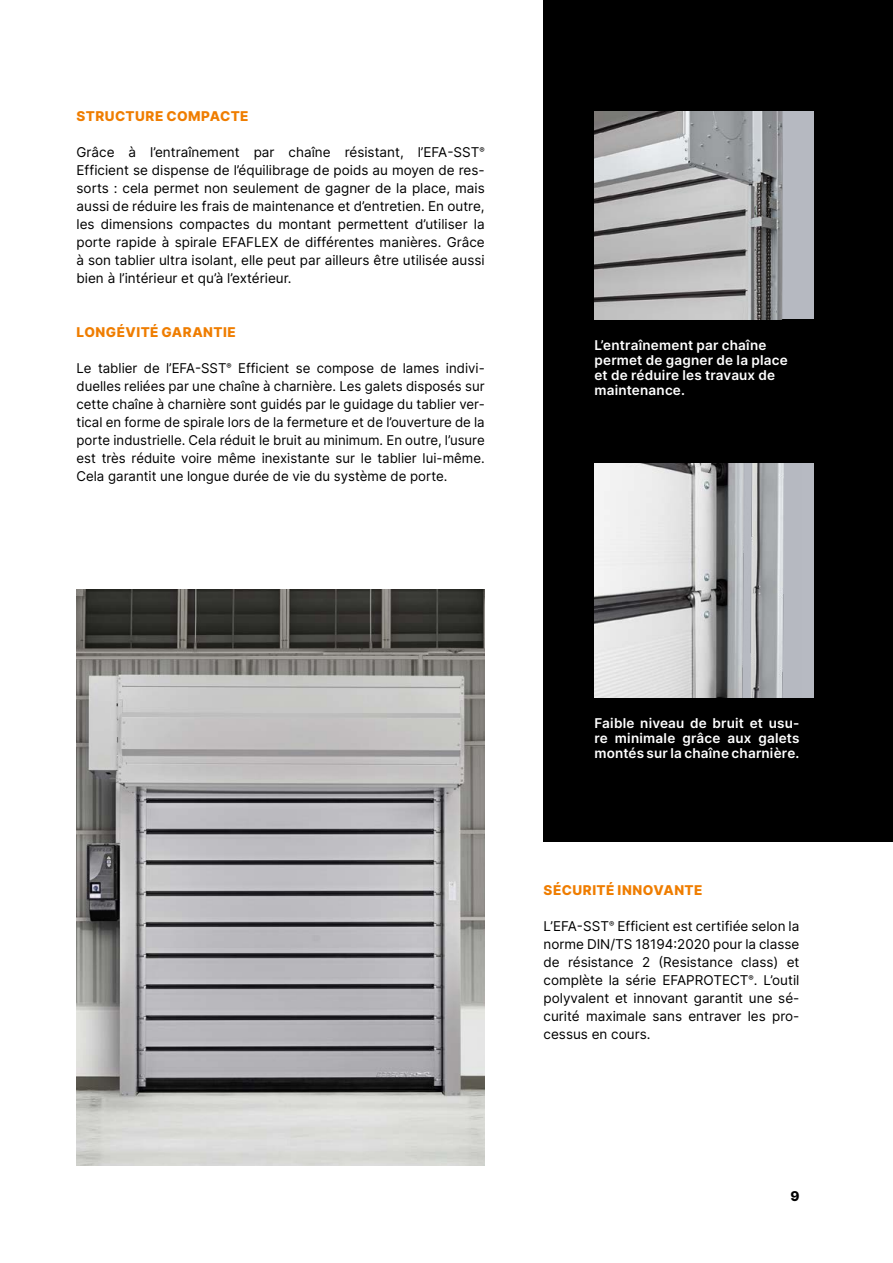
<style>
.page{position:relative;width:893px;height:1263px;background:#fff}
.page>*{position:absolute;margin:0;border:0;box-sizing:border-box;transform-origin:0 0}
.t1{font:13.5px/18px "Inter";color:#000;text-align:justify}
.t2{font:600 13.5px/15px "Inter";letter-spacing:.015em;color:#fff;text-align:justify}
.t3{font:800 13.5px "Inter";letter-spacing:.03em;color:#ef7d00}
.t4{font:800 13.5px "Inter";color:#000}
</style>
<div class="page">
<div style="left:544px;top:0;width:349px;height:841px;background:#000"></div>
<img style="left:594px;top:112px;width:220px;height:207px">
<div style="left:594px;top:463px;width:220px;height:234px;background:#b7bac2"></div>
<img style="left:594px;top:463px;width:190px;height:234px">
<img style="left:77px;top:589px;width:408px;height:576px">
<p class="t3" style="left:77px;top:106px;width:173px">STRUCTURE COMPACTE</p>
<p class="t1" style="left:77px;top:143px;width:410px">Grâce à l’entraînement par chaîne résistant, l’EFA-SST<sup>® </sup>Efficient se dispense de l’équilibrage de poids au moyen de res&shy;sorts : cela permet non seulement de gagner de la place, mais aussi de réduire les frais de maintenance et d’entretien. En outre, les dimensions compactes du montant permettent d’utiliser la porte rapide à spirale EFAFLEX de différentes manières. Grâce à son tablier ultra isolant, elle peut par ailleurs être utilisée aussi bien à l’intérieur et qu’à l’extérieur.</p>
<p class="t3" style="left:77px;top:322px;width:161px">LONGÉVITÉ GARANTIE</p>
<p class="t1" style="left:77px;top:359px;width:410px">Le tablier de l’EFA-SST<sup>®</sup> Efficient se compose de lames indivi&shy;duelles reliées par une chaîne à charnière. Les galets disposés sur cette chaîne à charnière sont guidés par le guidage du tablier ver&shy;tical en forme de spirale lors de la fermeture et de l’ouverture de la porte industrielle. Cela réduit le bruit au minimum. En outre, l’usure est très réduite voire même inexistante sur le tablier lui-même.<br>Cela garantit une longue durée de vie du système de porte.</p>
<p class="t2" style="left:594px;top:337px;width:195px;text-align:left">L’entraînement par chaîne permet de gagner de la place et de réduire les travaux de maintenance.</p>
<p class="t2" style="left:594px;top:715px;width:206px">Faible niveau de bruit et usu&shy;re minimale grâce aux galets montés sur la chaîne charnière.</p>
<p class="t3" style="left:544px;top:880px;width:160px">SÉCURITÉ INNOVANTE</p>
<p class="t1" style="left:543px;top:917px;width:257px">L’EFA-SST<sup>®</sup> Efficient est certifiée selon la norme DIN/TS 18194:2020 pour la classe de résistance 2 (Resistance class) et complète la série EFAPROTECT<sup>®</sup>. L’outil polyvalent et innovant garantit une sé&shy;curité maximale sans entraver les pro&shy;cessus en cours.</p>
<p class="t4" style="left:790px;top:1186px;width:11px">9</p>
</div>
